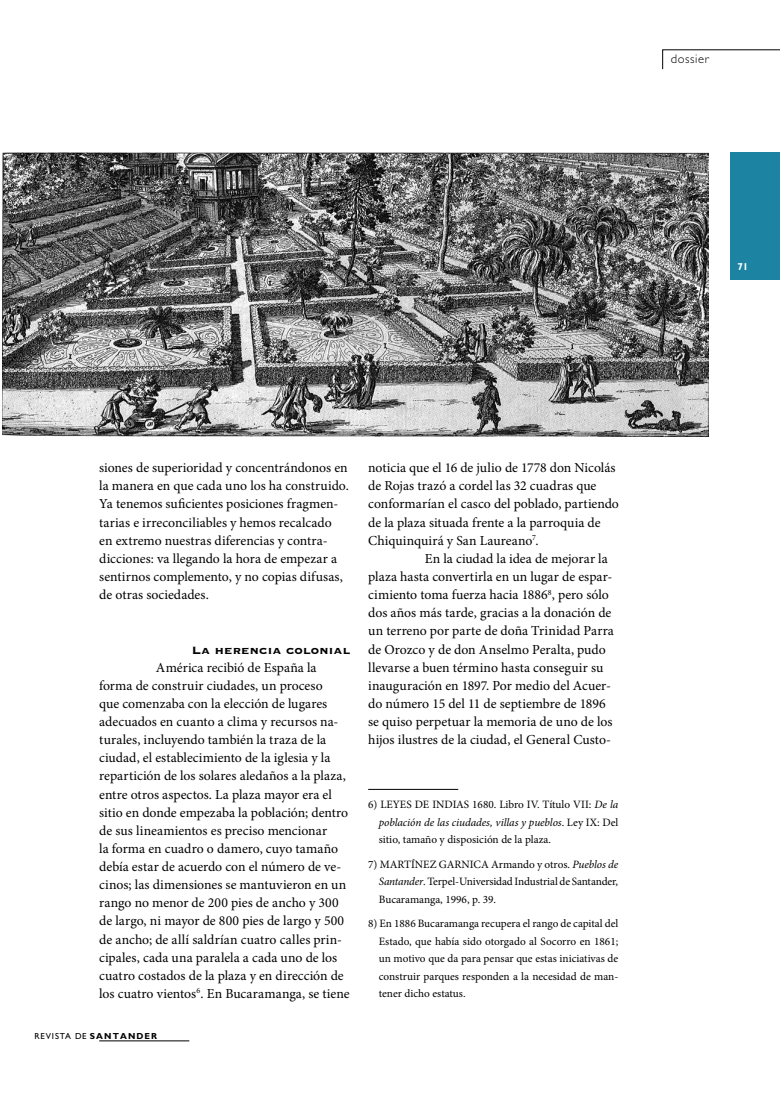
<style>
.page{position:relative;width:780px;height:1099px;background:#fff}
.page>*{position:absolute;margin:0;border:0;box-sizing:border-box;transform-origin:0 0}
.t1{font:13.75px/18.1px "Minion Pro";color:#000}
.t2{font:13.75px "Copperplate Gothic Std 33 BC";letter-spacing:.01em;color:#000}
.t3{font:300 12.5px "Gill Sans Std";letter-spacing:.05em;color:#000}
.t4{font:11.25px/17.5px "Minion Pro";letter-spacing:-.005em;color:#000;text-align:justify}
.t5{font:700 10px "Gill Sans Std";color:#fff}
.t6{font:8.75px "Gill Sans Std";letter-spacing:.1em;color:#000}
.s1{font-weight:700}
.s2{font-style:italic}
</style>
<div class="page">
<svg style="left:662px;top:50px;width:117px;height:20px"></svg>
<div style="left:730px;top:152px;width:49px;height:128px;background:#1d83a3"></div>
<hr style="left:99px;top:1040px;width:90px;height:1px;background:#000">
<hr style="left:368px;top:789px;width:90px;height:1px;background:#000">
<img style="left:3px;top:152px;width:705px;height:284px">
<p class="t3" style="left:670px;top:51px;width:40px">dossier</p>
<p class="t1" style="left:99px;top:459px;width:251px">siones de superioridad y concentrándonos en la manera en que cada uno los ha construido.<br>Ya tenemos suficientes posiciones fragmen&shy;tarias e irreconciliables y hemos recalcado<br>en extremo nuestras diferencias y contra&shy;dicciones: va llegando la hora de empezar a sentirnos complemento, y no copias difusas, de otras sociedades.</p>
<p class="t2" style="left:192px;top:643px;width:160px">La herencia colonial</p>
<p class="t1" style="left:99px;top:658px;width:252px;text-indent:57px">América recibió de España la forma de construir ciudades, un proceso<br>que comenzaba con la elección de lugares adecuados en cuanto a clima y recursos na&shy;turales, incluyendo también la traza de la ciudad, el establecimiento de la iglesia y la repartición de los solares aledaños a la plaza, entre otros aspectos. La plaza mayor era el sitio en donde empezaba la población; dentro de sus lineamientos es preciso mencionar<br>la forma en cuadro o damero, cuyo tamaño debía estar de acuerdo con el número de ve&shy;cinos; las dimensiones se mantuvieron en un rango no menor de 200 pies de ancho y 300 de largo, ni mayor de 800 pies de largo y 500 de ancho; de allí saldrían cuatro calles prin&shy;cipales, cada una paralela a cada uno de los cuatro costados de la plaza y en dirección de los cuatro vientos<sup>6</sup>. En Bucaramanga, se tiene</p>
<p class="t6" style="left:34px;top:1030px;width:124px">REVISTA DE <span class="s1">SANTANDER</span></p>
<p class="t1" style="left:368px;top:459px;width:249px">noticia que el 16 de julio de 1778 don Nicolás</p>
<p class="t1" style="left:368px;top:477px;width:230px">de Rojas trazó a cordel las 32 cuadras que</p>
<p class="t1" style="left:368px;top:495px;width:252px">conformarían el casco del poblado, partiendo</p>
<p class="t1" style="left:368px;top:513px;width:234px">de la plaza situada frente a la parroquia de</p>
<p class="t1" style="left:368px;top:531px;width:172px">Chiquinquirá y San Laureano<sup>7</sup>.</p>
<p class="t1" style="left:425px;top:549px;width:184px">En la ciudad la idea de mejorar la</p>
<p class="t1" style="left:368px;top:567px;width:246px">plaza hasta convertirla en un lugar de espar-</p>
<p class="t1" style="left:368px;top:585px;width:242px">cimiento toma fuerza hacia 1886<sup>8</sup>, pero sólo</p>
<p class="t1" style="left:368px;top:604px;width:245px">dos años más tarde, gracias a la donación de</p>
<p class="t1" style="left:368px;top:622px;width:247px">un terreno por parte de doña Trinidad Parra</p>
<p class="t1" style="left:368px;top:640px;width:239px">de Orozco y de don Anselmo Peralta, pudo</p>
<p class="t1" style="left:368px;top:658px;width:237px">llevarse a buen término hasta conseguir su</p>
<p class="t1" style="left:368px;top:676px;width:244px">inauguración en 1897. Por medio del Acuer-</p>
<p class="t1" style="left:368px;top:694px;width:239px">do número 15 del 11 de septiembre de 1896</p>
<p class="t1" style="left:368px;top:712px;width:246px">se quiso perpetuar la memoria de uno de los</p>
<p class="t1" style="left:368px;top:730px;width:244px">hijos ilustres de la ciudad, el General Custo-</p>
<p class="t4" style="left:379px;top:795px;width:241px;text-indent:-11px">6) LEYES DE INDIAS 1680. Libro IV. Título VII: <span class="s2">De la población de las ciudades, villas y pueblos</span>. Ley IX: Del sitio, tamaño y disposición de la plaza.</p>
<p class="t4" style="left:379px;top:855px;width:241px;text-indent:-11px">7) MARTÍNEZ GARNICA Armando y otros. <span class="s2">Pueblos de Santander</span>. Terpel-Universidad Industrial de Santander, Bucaramanga, 1996, p. 39.</p>
<p class="t4" style="left:379px;top:915px;width:241px;text-indent:-11px">8) En 1886 Bucaramanga recupera el rango de capital del Estado, que había sido otorgado al Socorro en 1861; un motivo que da para pensar que estas iniciativas de construir parques responden a la necesidad de man&shy;tener dicho estatus.</p>
<p class="t5" style="left:737px;top:261px;width:13px">71</p>
</div>
